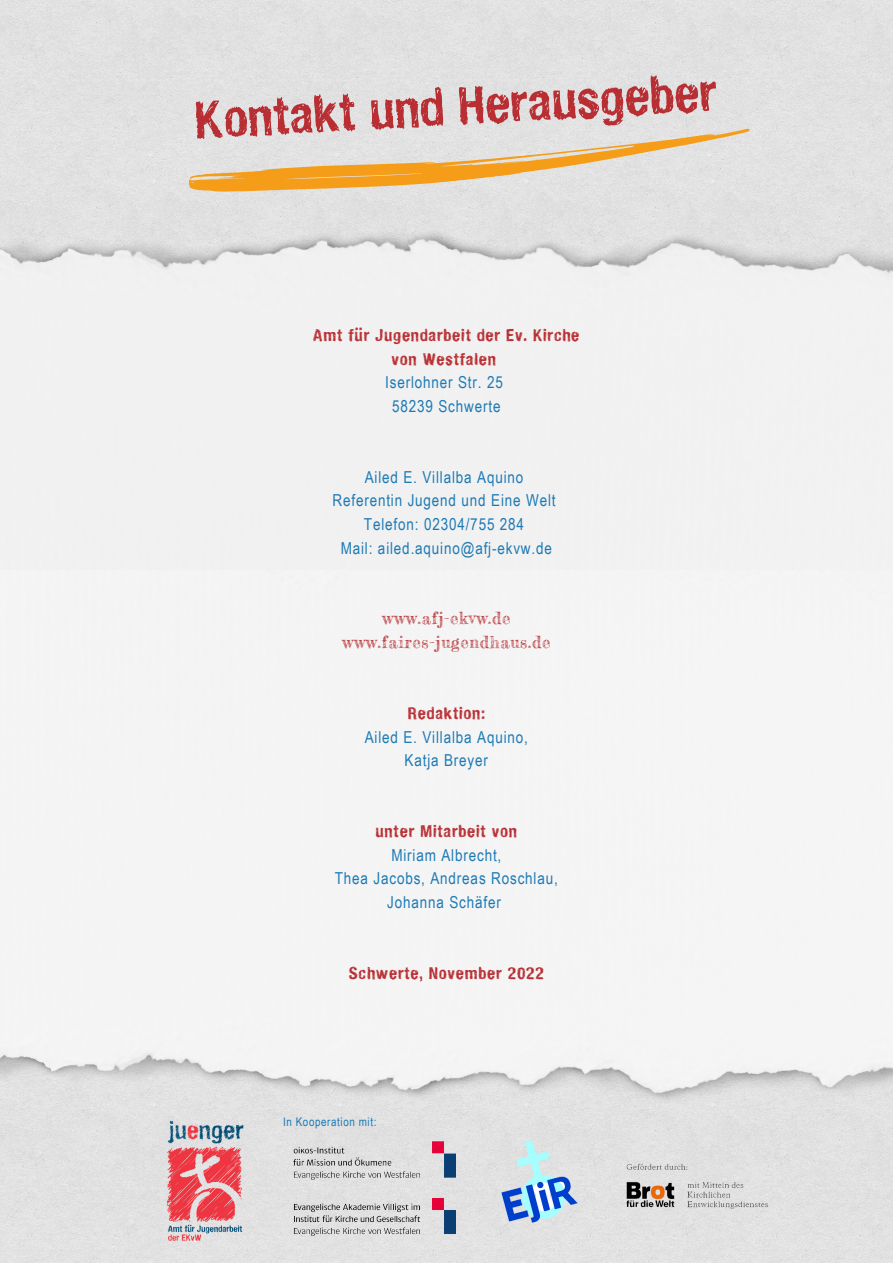
<style>
.page{position:relative;width:893px;height:1264px;background:#fff}
.page>*{position:absolute;margin:0;border:0;box-sizing:border-box;transform-origin:0 0}
.t1{font:700 51px "Hand Vetica";color:#b82e33}
.t2{font:16.5px/23.5px "Arial Narrow";letter-spacing:.05em;color:#1d7ab5;text-align:center}
.t3{font:700 16.5px/23.5px "Hand Vetica";letter-spacing:.05em;color:#b82e33;text-align:center}
.t4{font:16.5px/23.5px "Frederickathe Great";letter-spacing:.05em;color:#b82e33;text-align:center}
.t5{font:12px "Arial Narrow";letter-spacing:.05em;color:#1d7ab5}
</style>
<div class="page">
<div style="left:0;top:0;width:892px;height:1262px;background:#e1e1e1"></div>
<img style="left:0;top:210px;width:892px;height:360px">
<div style="left:0;top:570px;width:892px;height:534px;background:#f4f4f4"></div>
<img style="left:282px;top:1189px;width:173px;height:56px">
<img style="left:282px;top:1129px;width:173px;height:60px">
<img style="left:165px;top:1116px;width:82px;height:129px">
<img style="left:611px;top:1148px;width:172px;height:76px">
<svg style="left:188px;top:114px;width:564px;height:96px;background:#e4d7c3"></svg>
<img style="left:492px;top:1136px;width:95px;height:90px">
<h1 class="t1" style="left:193px;top:89px;width:524px;rotate:-3deg">Kontakt und Herausgeber</h1>
<p class="t3" style="left:313px;top:323px;width:268px">Amt für Jugendarbeit der Ev. Kirche von Westfalen</p>
<p class="t2" style="left:385px;top:370px;width:119px">Iserlohner Str. 25<br>58239 Schwerte</p>
<p class="t2" style="left:332px;top:465px;width:225px">Ailed E. Villalba Aquino<br>Referentin Jugend und Eine Welt<br>Telefon: 02304/755 284<br>Mail: ailed.aquino@afj-ekvw.de</p>
<p class="t4" style="left:342px;top:606px;width:210px">www.afj-ekvw.de www.faires-jugendhaus.de</p>
<p class="t3" style="left:408px;top:701px;width:79px">Redaktion:</p>
<p class="t2" style="left:364px;top:724px;width:165px">Ailed E. Villalba Aquino,<br>Katja Breyer</p>
<p class="t3" style="left:375px;top:819px;width:143px">unter Mitarbeit von</p>
<p class="t2" style="left:335px;top:842px;width:224px">Miriam Albrecht,<br>Thea Jacobs, Andreas Roschlau,<br>Johanna Schäfer</p>
<p class="t3" style="left:349px;top:960px;width:196px">Schwerte, November 2022</p>
<p class="t5" style="left:283px;top:1114px;width:95px">In Kooperation mit:</p>
</div>
